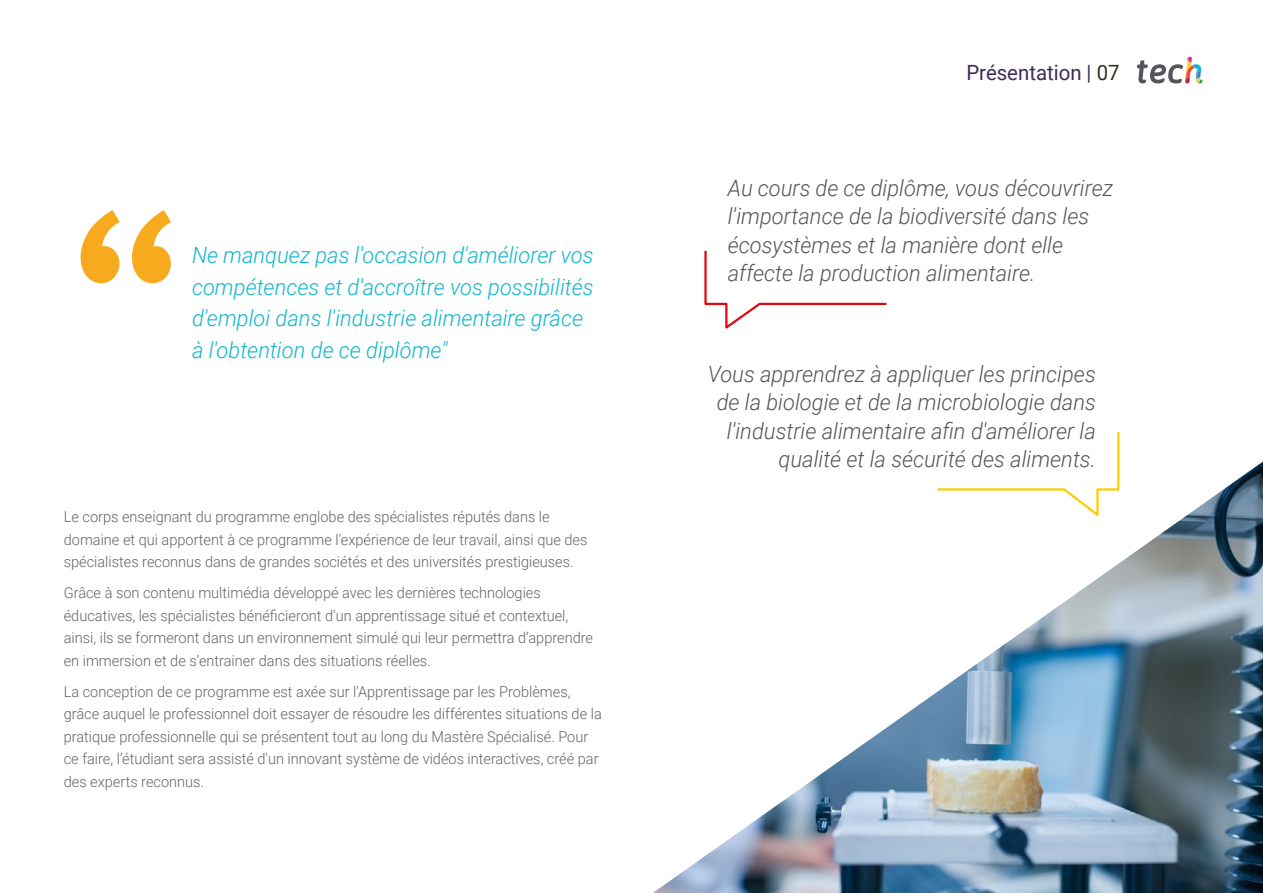
<style>
.page{position:relative;width:1263px;height:893px;background:#fff}
.page>*{position:absolute;margin:0;border:0;box-sizing:border-box;transform-origin:0 0}
.t1{font:italic 300 22.5px/28.5px "Roboto";color:#52555b;text-align:right}
.t2{font:italic 300 22.5px/31.5px "Roboto";color:#0fb6cf}
.t3{font:21px "Roboto";color:#3f2b56}
.t4{font:300 15px/22.5px "Roboto";color:#61646a}
.s1{color:#312e20}
</style>
<div class="page">
<svg style="left:81px;top:210px;width:90px;height:73px"></svg>
<svg style="left:1117px;top:432px;width:3px;height:29px"></svg>
<img style="left:653px;top:461px;width:610px;height:432px">
<svg style="left:704px;top:250px;width:183px;height:79px"></svg>
<svg style="left:1137px;top:57px;width:65px;height:27px"></svg>
<h1 class="t2" style="left:192px;top:238px;width:403px">Ne manquez pas l'occasion d'améliorer vos compétences et d'accroître vos possibilités d'emploi dans l'industrie alimentaire grâce à l'obtention de ce diplôme"</h1>
<p class="t4" style="left:64px;top:505px;width:525px">Le corps enseignant du programme englobe des spécialistes réputés dans le domaine et qui apportent à ce programme l'expérience de leur travail, ainsi que des spécialistes reconnus dans de grandes sociétés et des universités prestigieuses.</p>
<p class="t4" style="left:64px;top:581px;width:531px">Grâce à son contenu multimédia développé avec les dernières technologies éducatives, les spécialistes bénéficieront d’un apprentissage situé et contextuel, ainsi, ils se formeront dans un environnement simulé qui leur permettra d’apprendre en immersion et de s’entrainer dans des situations réelles.</p>
<p class="t4" style="left:64px;top:679px;width:540px">La conception de ce programme est axée sur l'Apprentissage par les Problèmes, grâce auquel le professionnel doit essayer de résoudre les différentes situations de la pratique professionnelle qui se présentent tout au long du Mastère Spécialisé. Pour ce faire, l’étudiant sera assisté d'un innovant système de vidéos interactives, créé par des experts reconnus.</p>
<h2 class="t3" style="left:966px;top:57px;width:155px">Présentation | <span class="s1">07</span></h2>
<h1 class="t1" style="left:728px;top:173px;width:387px;text-align:left">Au cours de ce diplôme, vous découvrirez l'importance de la biodiversité dans les écosystèmes et la manière dont elle affecte la production alimentaire.</h1>
<h1 class="t1" style="left:708px;top:358px;width:390px">Vous apprendrez à appliquer les principes de la biologie et de la microbiologie dans l'industrie alimentaire afin d'améliorer la qualité et la sécurité des aliments.</h1>
</div>
